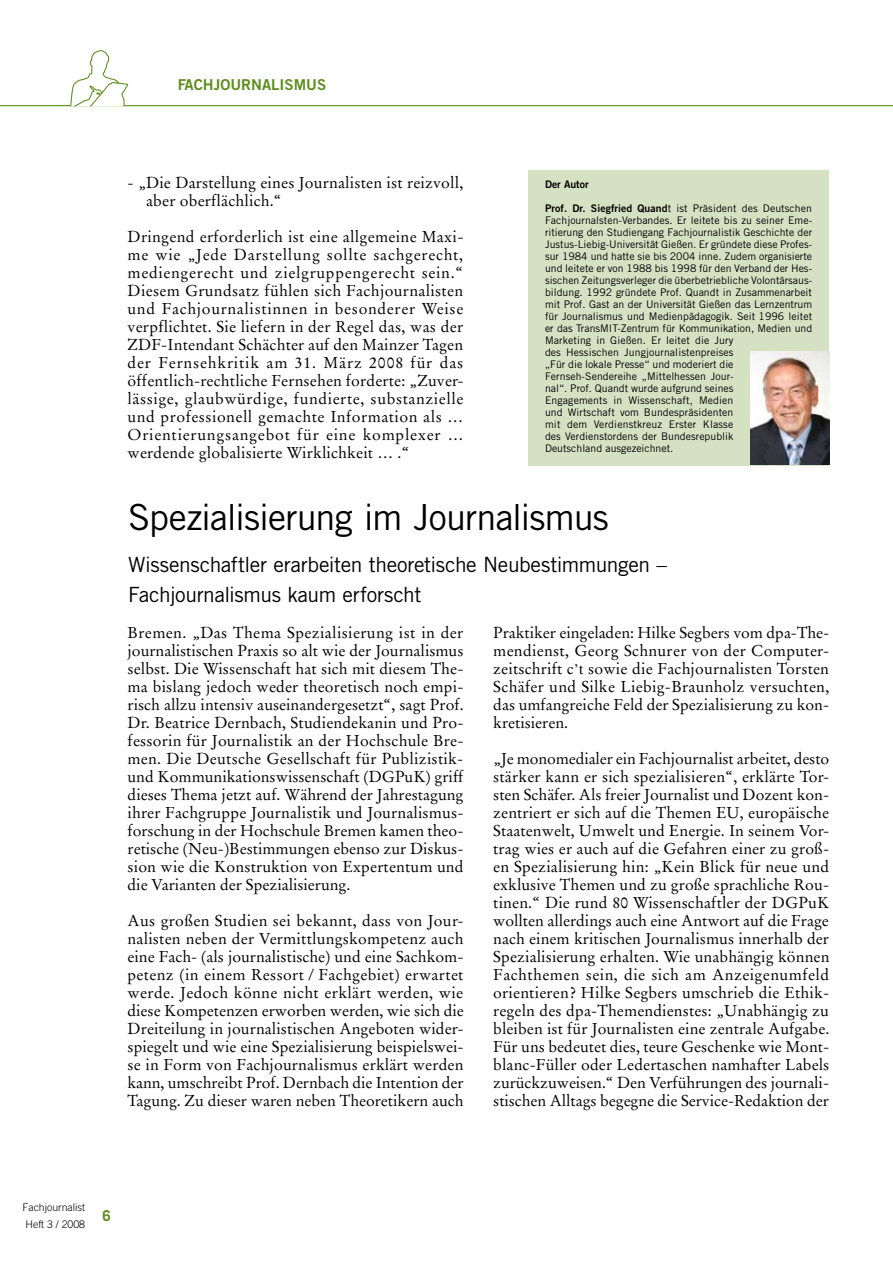
<style>
.page{position:relative;width:893px;height:1263px;background:#fff}
.page>*{position:absolute;margin:0;border:0;box-sizing:border-box;transform-origin:0 0}
.t1{font:36px "Trade Gothic";letter-spacing:-.03em;color:#000}
.t2{font:21px/30px "Trade Gothic";letter-spacing:-.02em;color:#000}
.t3{font:15.75px/18px "Stempel Garamond";color:#000;text-align:justify}
.t4{font:15px "Trade Gothic Bold Two";color:#5c8d1c}
.t5{font:10.5px/12px "Trade Gothic";color:#000}
.t6{font:300 10.5px/17px "Trade Gothic";color:#000}
.t7{font:10.5px "Trade Gothic Bold Two";color:#000}
.s1{font-family:"Trade Gothic Bold Two"}
.s2{font-family:"Times";font-size:15px}
</style>
<div class="page">
<hr style="left:0;top:105px;width:893px;height:1px;background:#5c8d1c">
<svg style="left:70px;top:50px;width:59px;height:57px"></svg>
<div style="left:528px;top:170px;width:301px;height:295px;background:#d6e1c4"></div>
<img style="left:750px;top:351px;width:79px;height:113px">
<p class="t6" style="left:23px;top:1198px;width:64px">Fachjournalist<br>Heft 3 / 2008</p>
<p class="t4" style="left:175px;top:75px;width:150px">FFACHJOURNALISMUS</p>
<p class="t4" style="left:185px;top:75px;width:143px">ACHJOURNALISMUS</p>
<p class="t3" style="left:146px;top:174px;width:319px;text-indent:-19px">- „Die Darstellung eines Journalisten ist reizvoll, aber oberflächlich.“</p>
<p class="t3" style="left:128px;top:228px;width:337px">Dringend erforderlich ist eine allgemeine Maxi&shy;me wie „Jede Darstellung sollte sachgerecht, mediengerecht und zielgruppengerecht sein.“ Diesem Grundsatz fühlen sich Fachjournalisten und Fachjournalistinnen in besonderer Weise verpflichtet. Sie liefern in der Regel das, was der ZDF-Intendant Schächter auf den Mainzer Tagen der Fernsehkritik am 31. März 2008 für das öffentlich-rechtliche Fernsehen forderte: „Zuver&shy;lässige, glaubwürdige, fundierte, substanzielle und professionell gemachte Information als … Orientierungsangebot für eine komplexer … werdende globalisierte Wirklichkeit … .“</p>
<p class="t7" style="left:545px;top:178px;width:45px">Der Autor</p>
<p class="t5" style="left:545px;top:202px;width:269px"><span class="s1">Prof. Dr. Siegfried Quand</span>t ist Präsident des Deutschen Fachjournalsten-Verbandes. Er leitete bis zu seiner Eme&shy;ritierung den Studiengang Fachjournalistik Geschichte der Justus-Liebig-Universität Gießen. Er gründete diese Profes&shy;sur 1984 und hatte sie bis 2004 inne. Zudem organisierte und leitete er von 1988 bis 1998 für den Verband der Hes&shy;sischen Zeitungsverleger die überbetriebliche Volontärsaus&shy;bildung. 1992 gründete Prof. Quandt in Zusammenarbeit mit Prof. Gast an der Universität Gießen das Lernzentrum für Journalismus und Medienpädagogik. Seit 1996 leitet er das TransMIT-Zentrum für Kommunikation, Medien und Marketing in Gießen. Er leitet die Jury<br>des Hessischen Jungjournalistenpreises<br>„Für die lokale Presse“ und moderiert die Fernseh-Sendereihe „Mittelhessen Jour-<br>nal“. Prof. Quandt wurde aufgrund seines<br>Engagements in Wissenschaft, Medien<br>und Wirtschaft vom Bundespräsidenten<br>mit dem Verdienstkreuz Erster Klasse<br>des Verdienstordens der Bundesrepublik<br>Deutschland ausgezeichnet.</p>
<h1 class="t1" style="left:128px;top:496px;width:482px">Spezialisierung im Journalismus</h1>
<h2 class="t2" style="left:128px;top:549px;width:540px">Wissenschaftler erarbeiten theoretische Neubestimmungen –<br>Fachjournalismus kaum erforscht</h2>
<p class="t3" style="left:493px;top:624px;width:337px">Praktiker eingeladen: Hilke Segbers vom dpa-The&shy;mendienst, Georg Schnurer von der Computer&shy;zeitschrift <span class="s2">c’t</span> sowie die Fachjournalisten Torsten Schäfer und Silke Liebig-Braunholz versuchten, das umfangreiche Feld der Spezialisierung zu kon&shy;kretisieren.</p>
<p class="t3" style="left:493px;top:750px;width:338px">„Je monomedialer ein Fachjournalist arbeitet, desto stärker kann er sich spezialisieren“, erklärte Tor&shy;sten Schäfer. Als freier Journalist und Dozent kon&shy;zentriert er sich auf die Themen EU, europäische Staatenwelt, Umwelt und Energie. In seinem Vor&shy;trag wies er auch auf die Gefahren einer zu groß&shy;en Spezialisierung hin: „Kein Blick für neue und exklusive Themen und zu große sprachliche Rou&shy;tinen.“ Die rund 80 Wissenschaftler der DGPuK wollten allerdings auch eine Antwort auf die Frage nach einem kritischen Journalismus innerhalb der Spezialisierung erhalten. Wie unabhängig können Fachthemen sein, die sich am Anzeigenumfeld orientieren? Hilke Segbers umschrieb die Ethik&shy;regeln des dpa-Themendienstes: „Unabhängig zu bleiben ist für Journalisten eine zentrale Aufgabe.<br>Für uns bedeutet dies, teure Geschenke wie Mont&shy;blanc-Füller oder Ledertaschen namhafter Labels zurückzuweisen.“ Den Verführungen des journali&shy;stischen Alltags begegne die Service-Redaktion der</p>
<p class="t3" style="left:128px;top:624px;width:338px">Bremen. „Das Thema Spezialisierung ist in der journalistischen Praxis so alt wie der Journalismus selbst. Die Wissenschaft hat sich mit diesem The&shy;ma bislang jedoch weder theoretisch noch empi&shy;risch allzu intensiv auseinandergesetzt“, sagt Prof.<br>Dr. Beatrice Dernbach, Studiendekanin und Pro&shy;fessorin für Journalistik an der Hochschule Bre&shy;men. Die Deutsche Gesellschaft für Publizistik&shy;und Kommunikationswissenschaft (DGPuK) griff dieses Thema jetzt auf. Während der Jahrestagung ihrer Fachgruppe Journalistik und Journalismus&shy;forschung in der Hochschule Bremen kamen theo&shy;retische (Neu-)Bestimmungen ebenso zur Diskus&shy;sion wie die Konstruktion von Expertentum und die Varianten der Spezialisierung.</p>
<p class="t3" style="left:128px;top:912px;width:338px">Aus großen Studien sei bekannt, dass von Jour&shy;nalisten neben der Vermittlungskompetenz auch eine Fach- (als journalistische) und eine Sachkom&shy;petenz (in einem Ressort / Fachgebiet) erwartet werde. Jedoch könne nicht erklärt werden, wie diese Kompetenzen erworben werden, wie sich die Dreiteilung in journalistischen Angeboten wider&shy;spiegelt und wie eine Spezialisierung beispielswei&shy;se in Form von Fachjournalismus erklärt werden kann, umschreibt Prof. Dernbach die Intention der Tagung. Zu dieser waren neben Theoretikern auch</p>
</div>
